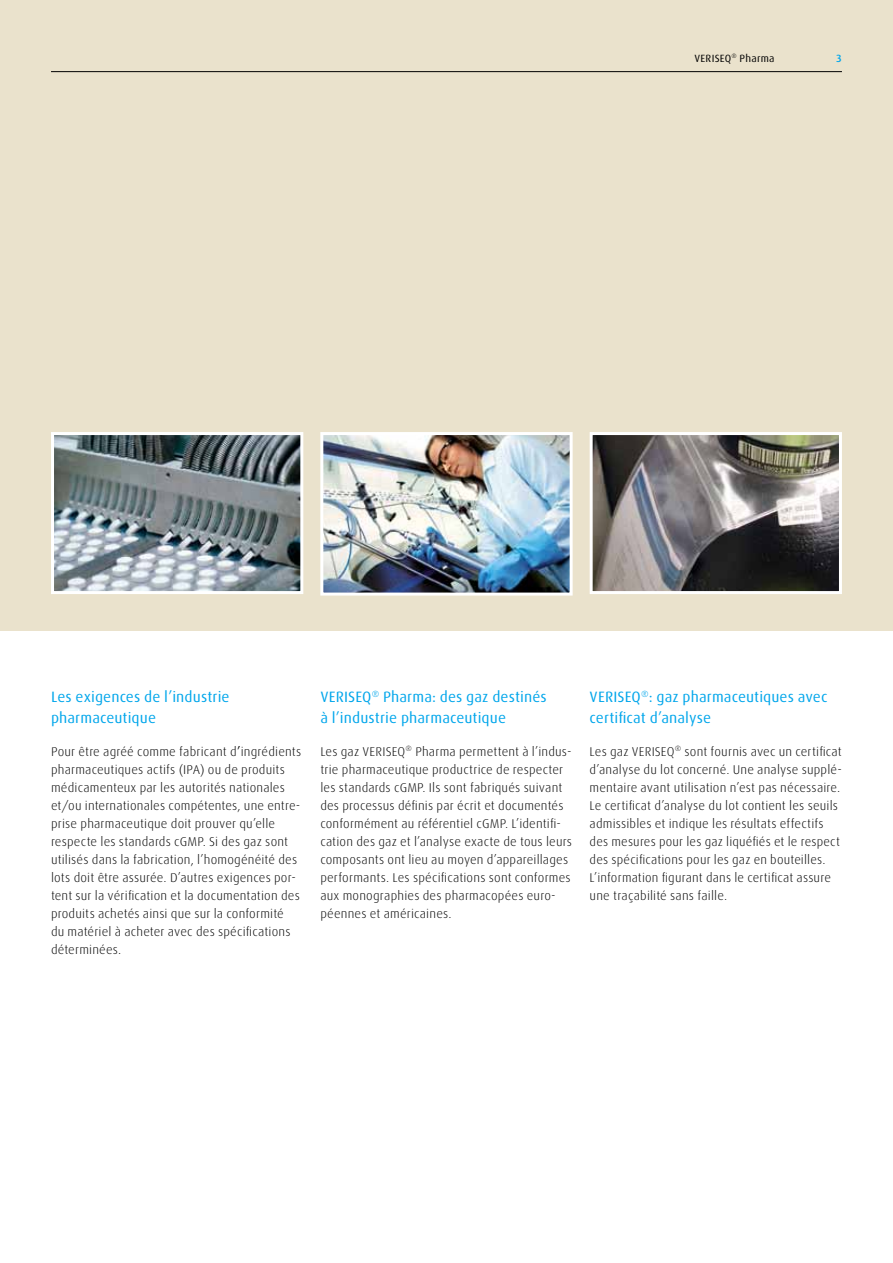
<style>
.page{position:relative;width:893px;height:1263px;background:#fff}
.page>*{position:absolute;margin:0;border:0;box-sizing:border-box;transform-origin:0 0}
.t1{font:15px/21px "Linde Dax";letter-spacing:.005em;color:#00a6eb}
.t2{font:300 12.75px/18px "Linde Dax";letter-spacing:.015em;color:#000}
.t3{font:10.5px "Linde Dax";letter-spacing:.02em;color:#000}
.t4{font:500 10.5px "Linde Dax";color:#00a6eb}
.s1{font-weight:400}
</style>
<div class="page">
<div style="left:0;top:0;width:893px;height:630px;background:#eae2cc"></div>
<img style="left:55px;top:436px;width:244px;height:154px">
<div style="left:51px;top:432px;width:252px;height:162px;border:3px solid #fff"></div>
<img style="left:324px;top:436px;width:245px;height:156px">
<div style="left:320px;top:432px;width:253px;height:164px;border:3px solid #fff"></div>
<img style="left:594px;top:436px;width:244px;height:154px">
<div style="left:590px;top:432px;width:252px;height:162px;border:3px solid #fff"></div>
<hr style="left:51px;top:71px;width:791px;height:1px;background:#000">
<p class="t3" style="left:694px;top:53px;width:82px">VERISEQ<sup>®</sup> Pharma</p>
<p class="t4" style="left:836px;top:53px;width:7px">3</p>
<p class="t1" style="left:51px;top:686px;width:180px">Les exigences de l’industrie pharmaceutique</p>
<p class="t2" style="left:51px;top:743px;width:252px">Pour être agréé comme fabricant d<span class="s1">’</span>ingrédients pharmaceutiques actifs (IPA) ou de produits médicamenteux par les autorités nationales et/ou internationales compétentes, une entre&shy;prise pharmaceutique doit prouver qu’elle respecte les standards cGMP. Si des gaz sont utilisés dans la fabrication, l’homogénéité des lots doit être assurée. D’autres exigences por&shy;tent sur la vérification et la documentation des produits achetés ainsi que sur la conformité<br>du matériel à acheter avec des spécifications déterminées.</p>
<p class="t1" style="left:320px;top:686px;width:228px">VERISEQ<sup>®</sup> Pharma: des gaz destinés à l’industrie pharmaceutique</p>
<p class="t2" style="left:320px;top:743px;width:253px">Les gaz VERISEQ<sup>®</sup> Pharma permettent à l’indus&shy;trie pharmaceutique productrice de respecter les standards cGMP. Ils sont fabriqués suivant des processus définis par écrit et documentés conformément au référentiel cGMP. L’identifi&shy;cation des gaz et l’analyse exacte de tous leurs composants ont lieu au moyen d’appareillages performants. Les spécifications sont conformes aux monographies des pharmacopées euro&shy;péennes et américaines.</p>
<p class="t1" style="left:590px;top:686px;width:239px">VERISEQ<sup>®</sup>: gaz pharmaceutiques avec certificat d’analyse</p>
<p class="t2" style="left:590px;top:743px;width:254px">Les gaz VERISEQ<sup>®</sup> sont fournis avec un certificat d’analyse du lot concerné. Une analyse supplé&shy;mentaire avant utilisation n’est pas nécessaire.<br>Le certificat d’analyse du lot contient les seuils admissibles et indique les résultats effectifs des mesures pour les gaz liquéfiés et le respect des spécifications pour les gaz en bouteilles.<br>L’information figurant dans le certificat assure une traçabilité sans faille.</p>
</div>
